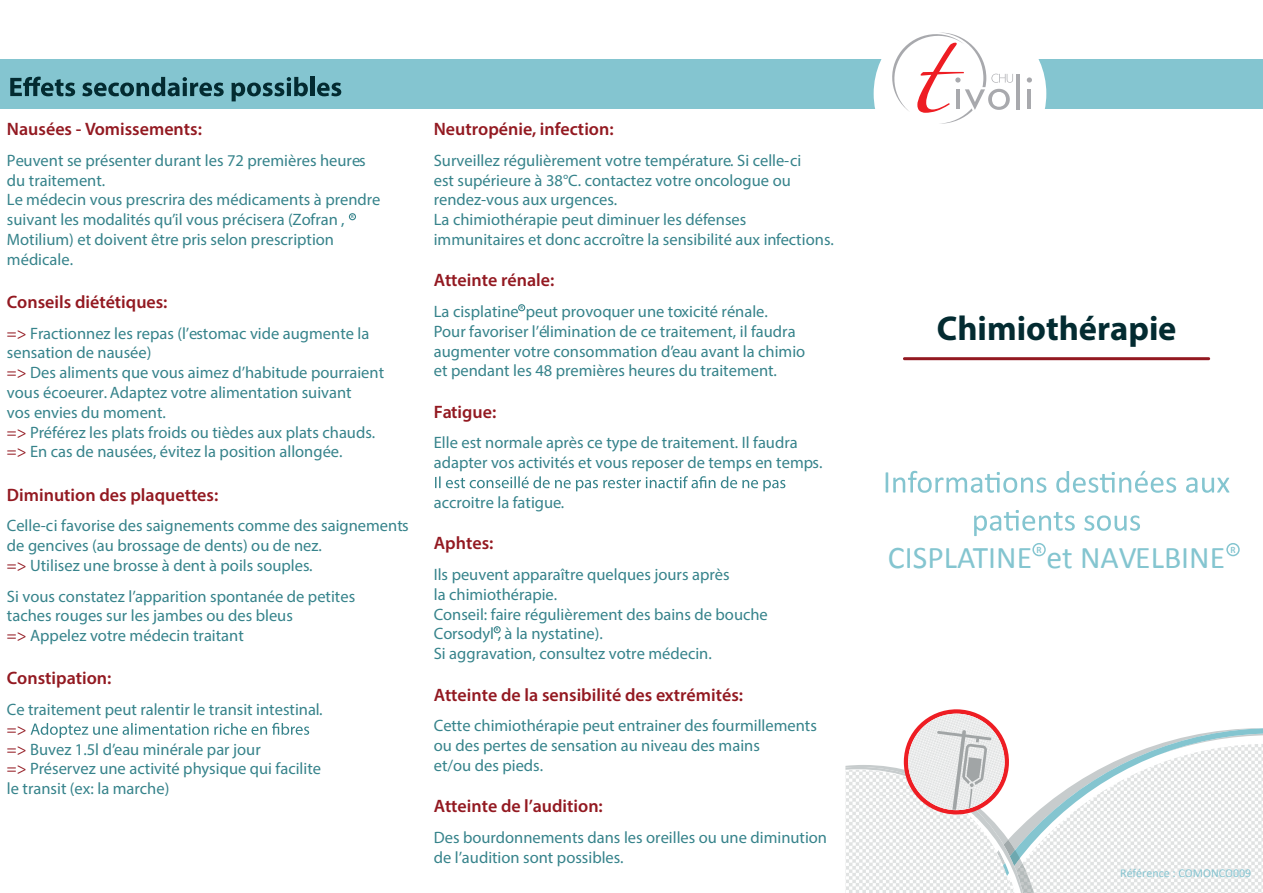
<style>
.page{position:relative;width:1263px;height:893px;background:#fff}
.page>*{position:absolute;margin:0;border:0;box-sizing:border-box;transform-origin:0 0}
.t1{font:700 34.5px "Myriad Pro";color:#032b31}
.t2{font:31.65px "Calibri";color:#84c5d0}
.t3{font:600 18px "Myriad Pro";color:#931921}
.t4{font:16.5px/19.8px "Myriad Pro";color:#36838b}
.t5{font:12px "Calibri";color:#87c5d1}
.t6{font:600 9px "Myriad Pro";color:#84c5d0}
.t7{font:600 4.65px "Myriad Pro";color:#36838b}
.s1{color:#931921}
</style>
<div class="page">
<svg style="left:1027px;top:728px;width:236px;height:165px"></svg>
<img style="left:1027px;top:863px;width:7px;height:30px">
<div style="left:0;top:59px;width:1263px;height:50px;background:#84c5d0"></div>
<div style="left:874px;top:10px;width:172px;height:167px;background:#fff;border-radius:50%"></div>
<svg style="left:892px;top:32px;width:121px;height:92px"></svg>
<hr style="left:1016px;top:74px;width:4px;height:35px;background:#a8a9ad">
<hr style="left:1027px;top:89px;width:4px;height:20px;background:#a8a9ad">
<svg style="left:1027px;top:77px;width:5px;height:6px"></svg>
<hr style="left:903px;top:357px;width:307px;height:3px;background:#931921;border-radius:2px">
<svg style="left:886px;top:471px;width:343px;height:22px"></svg>
<svg style="left:974px;top:510px;width:166px;height:26px"></svg>
<svg style="left:10px;top:77px;width:65px;height:19px"></svg>
<svg style="left:82px;top:77px;width:142px;height:19px"></svg>
<svg style="left:231px;top:77px;width:77px;height:24px"></svg>
<hr style="left:310px;top:77px;width:4px;height:19px;background:#032b31">
<svg style="left:317px;top:83px;width:24px;height:13px"></svg>
<svg style="left:31px;top:723px;width:278px;height:15px"></svg>
<svg style="left:435px;top:476px;width:350px;height:15px"></svg>
<svg style="left:1032px;top:543px;width:14px;height:13px"></svg>
<svg style="left:1226px;top:543px;width:14px;height:13px"></svg>
<svg style="left:518px;top:304px;width:7px;height:7px"></svg>
<svg style="left:494px;top:626px;width:7px;height:7px"></svg>
<svg style="left:349px;top:213px;width:7px;height:7px"></svg>
<img style="left:914px;top:714px;width:84px;height:16px">
<svg style="left:845px;top:730px;width:182px;height:163px"></svg>
<p class="t3" style="left:7px;top:118px;width:197px">Nausées - Vomissements:</p>
<p class="t4" style="left:7px;top:150px;width:375px">Peuvent se présenter durant les 72 premières heures du traitement.<br>Le médecin vous prescrira des médicaments à prendre suivant les modalités qu’il vous précisera (Zofran , Motilium) et doivent être pris selon prescription médicale.</p>
<p class="t3" style="left:7px;top:291px;width:162px">Conseils diététiques:</p>
<p class="t4" style="left:7px;top:323px;width:379px"><span class="s1">=&gt;</span> Fractionnez les repas (l’estomac vide augmente la sensation de nausée)<br><span class="s1">=&gt;</span> Des aliments que vous aimez d’habitude pourraient vous écoeurer. Adaptez votre alimentation suivant<br>vos envies du moment.<br><span class="s1">=&gt;</span> Préférez les plats froids ou tièdes aux plats chauds. <span class="s1">=&gt;</span> En cas de nausées, évitez la position allongée.</p>
<p class="t3" style="left:7px;top:483px;width:213px">Diminution des plaquettes:</p>
<p class="t4" style="left:7px;top:516px;width:403px">Celle-ci favorise des saignements comme des saignements de gencives (au brossage de dents) ou de nez.<br><span class="s1">=&gt;</span> Utilisez une brosse à dent à poils souples.</p>
<p class="t4" style="left:7px;top:586px;width:350px">Si vous constatez l’apparition spontanée de petites taches rouges sur les jambes ou des bleus<br><span class="s1">=&gt;</span> Appelez votre médecin traitant</p>
<p class="t3" style="left:7px;top:667px;width:106px">Constipation:</p>
<p class="t4" style="left:7px;top:699px;width:317px">Ce traitement peut ralentir le transit intestinal.</p>
<p class="t4" style="left:7px;top:719px;width:316px"><span class="s1">=&gt;<br>=&gt;</span> Buvez 1.5l d’eau minérale par jour<br><span class="s1">=&gt;</span> Préservez une activité physique qui facilite le transit (ex: la marche)</p>
<p class="t7" style="left:351px;top:214px;width:4px">R</p>
<p class="t3" style="left:434px;top:118px;width:181px">Neutropénie, infection:</p>
<p class="t4" style="left:434px;top:150px;width:401px">Surveillez régulièrement votre température. Si celle-ci<br>est supérieure à 38°C. contactez votre oncologue ou rendez-vous aux urgences.<br>La chimiothérapie peut diminuer les défenses immunitaires et donc accroître la sensibilité aux infections.</p>
<p class="t3" style="left:434px;top:269px;width:122px">Atteinte rénale:</p>
<p class="t4" style="left:434px;top:301px;width:373px">La cisplatine peut provoquer une toxicité rénale.<br>Pour favoriser l’élimination de ce traitement, il faudra augmenter votre consommation d’eau avant la chimio et pendant les 48 premières heures du traitement.</p>
<p class="t3" style="left:434px;top:400px;width:64px">Fatigue:</p>
<p class="t4" style="left:434px;top:433px;width:390px">Elle est normale après ce type de traitement. Il faudra adapter vos activités et vous reposer de temps en temps.</p>
<p class="t4" style="left:434px;top:492px;width:132px">accroitre la fatigue.</p>
<p class="t3" style="left:434px;top:532px;width:61px">Aphtes:</p>
<p class="t4" style="left:434px;top:564px;width:336px">Ils peuvent apparaître quelques jours après<br>la chimiothérapie.<br>Conseil: faire régulièrement des bains de bouche Corsodyl , à la nystatine).<br>Si aggravation, consultez votre médecin.</p>
<p class="t3" style="left:434px;top:683px;width:311px">Atteinte de la sensibilité des extrémités:</p>
<p class="t4" style="left:434px;top:715px;width:385px">Cette chimiothérapie peut entrainer des fourmillements ou des pertes de sensation au niveau des mains<br>et/ou des pieds.</p>
<p class="t3" style="left:434px;top:795px;width:171px">Atteinte de l’audition:</p>
<p class="t4" style="left:434px;top:827px;width:395px">Des bourdonnements dans les oreilles ou une diminution de l’audition sont possibles.</p>
<p class="t7" style="left:520px;top:305px;width:4px">R</p>
<p class="t7" style="left:496px;top:627px;width:4px">R</p>
<h1 class="t1" style="left:937px;top:306px;width:241px">Chimiothérapie</h1>
<p class="t6" style="left:1036px;top:544px;width:7px">R</p>
<p class="t6" style="left:1230px;top:544px;width:7px">R</p>
<h2 class="t2" style="left:888px;top:538px;width:339px">CISPLATINE et NAVELBINE</h2>
<p class="t5" style="left:1120px;top:865px;width:133px">Référence : COMONCO009</p>
</div>
